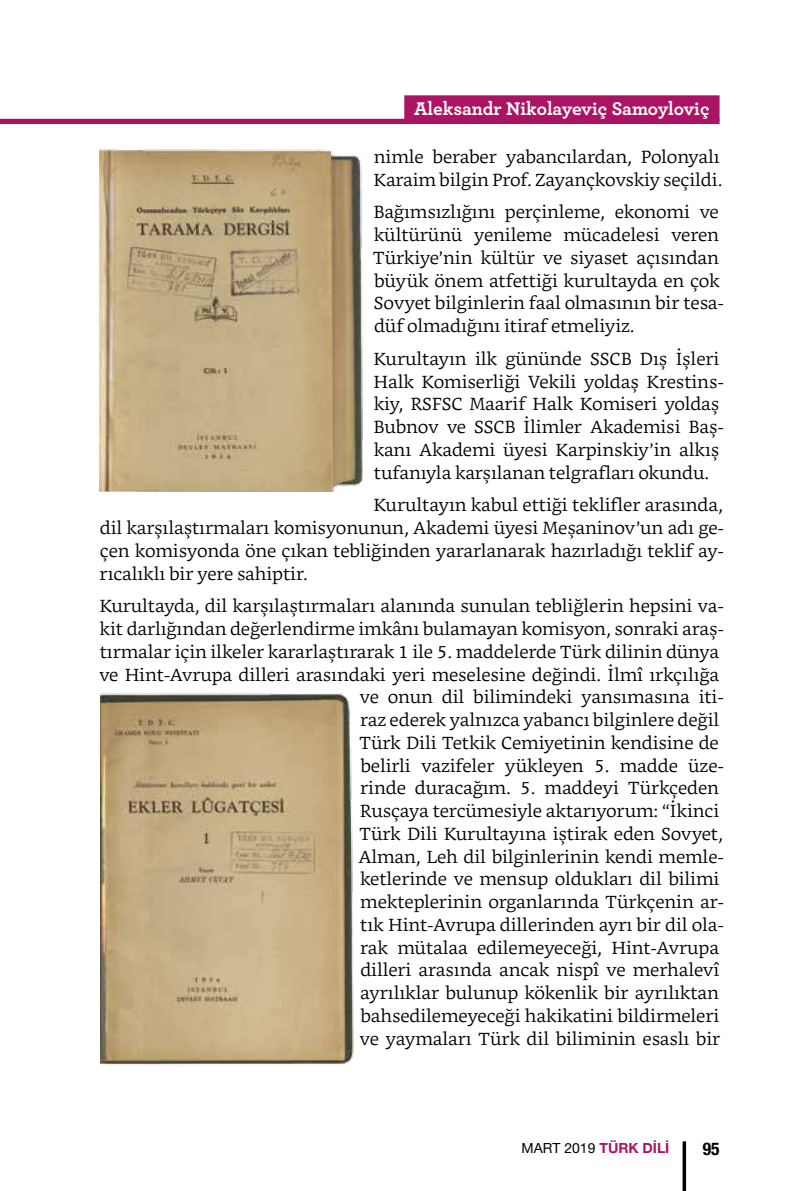
<style>
.page{position:relative;width:794px;height:1191px;background:#fff}
.page>*{position:absolute;margin:0;border:0;box-sizing:border-box;transform-origin:0 0}
.t1{font:700 19.25px "Archer";color:#fff}
.t2{font:300 17.5px/22.8px "Bookerly";color:#000}
.t3{font:700 condensed 17.5px "Helvetica Neue LT Pro";color:#000}
.t4{font:14px "Helvetica Neue LT Pro";color:#000}
.s1{color:#ab1464}
.s2{font-weight:700;color:#ab1464}
</style>
<div class="page">
<div style="left:0;top:119px;width:719px;height:5px;background:#ab1464"></div>
<svg style="left:682px;top:1141px;width:4px;height:50px"></svg>
<div style="left:404px;top:95px;width:315px;height:26px;background:#ab1464"></div>
<img style="left:99px;top:148px;width:264px;height:343px">
<img style="left:101px;top:693px;width:253px;height:373px">
<p class="t1" style="left:404px;top:94px;width:317px"><span class="s1">..</span>Aleksandr Nikolayeviç Samoyloviç<span class="s1">..</span></p>
<p class="t2" style="left:373px;top:145px;width:350px">nimle beraber yabancılardan, Polonyalı<br>Karaim bilgin Prof. Zayançkovskiy seçildi.</p>
<p class="t2" style="left:373px;top:201px;width:353px">Bağımsızlığını perçinleme, ekonomi ve kültürünü yenileme mücadelesi veren Türkiye’nin kültür ve siyaset açısından büyük önem atfettiği kurultayda en çok Sovyet bilginlerin faal olmasının bir tesa&shy;düf olmadığını itiraf etmeliyiz.</p>
<p class="t2" style="left:373px;top:347px;width:352px">Kurultayın ilk gününde SSCB Dış İşleri Halk Komiserliği Vekili yoldaş Krestins&shy;kiy, RSFSC Maarif Halk Komiseri yoldaş Bubnov ve SSCB İlimler Akademisi Baş&shy;kanı Akademi üyesi Karpinskiy’in alkış tufanıyla karşılanan telgrafları okundu.</p>
<p class="t2" style="left:100px;top:494px;width:626px;text-align:justify;text-indent:274px">Kurultayın kabul ettiği teklifler arasında, dil karşılaştırmaları komisyonunun, Akademi üyesi Meşaninov’un adı ge&shy;çen komisyonda öne çıkan tebliğinden yararlanarak hazırladığı teklif ay&shy;rıcalıklı bir yere sahiptir.</p>
<p class="t2" style="left:99px;top:595px;width:626px;text-align:right">Kurultayda, dil karşılaştırmaları alanında sunulan tebliğlerin hepsini va&shy;kit darlığından değerlendirme imkânı bulamayan komisyon, sonraki araş&shy;tırmalar için ilkeler kararlaştırarak 1 ile 5. maddelerde Türk dilinin dünya ve Hint-Avrupa dilleri arasındaki yeri meselesine değindi. İlmî ırkçılığa ve onun dil bilimindeki yansımasına iti-<br>raz ederek yalnızca yabancı bilginlere değil<br>Türk Dili Tetkik Cemiyetinin kendisine de<br>belirli vazifeler yükleyen 5. madde üze-<br>rinde duracağım. 5. maddeyi Türkçeden<br>Rusçaya tercümesiyle aktarıyorum: “İkinci<br>Türk Dili Kurultayına iştirak eden Sovyet,<br>Alman, Leh dil bilginlerinin kendi memle-<br>ketlerinde ve mensup oldukları dil bilimi<br>mekteplerinin organlarında Türkçenin ar-<br>tık Hint-Avrupa dillerinden ayrı bir dil ola-<br>rak mütalaa edilemeyeceği, Hint-Avrupa<br>dilleri arasında ancak nispî ve merhalevî<br>ayrılıklar bulunup kökenlik bir ayrılıktan<br>bahsedilemeyeceği hakikatini bildirmeleri<br>ve yaymaları Türk dil biliminin esaslı bir</p>
<p class="t4" style="left:521px;top:1139px;width:149px">MART 2019 <span class="s2">TÜRK DİLİ</span></p>
<p class="t3" style="left:702px;top:1138px;width:18px">95</p>
</div>
